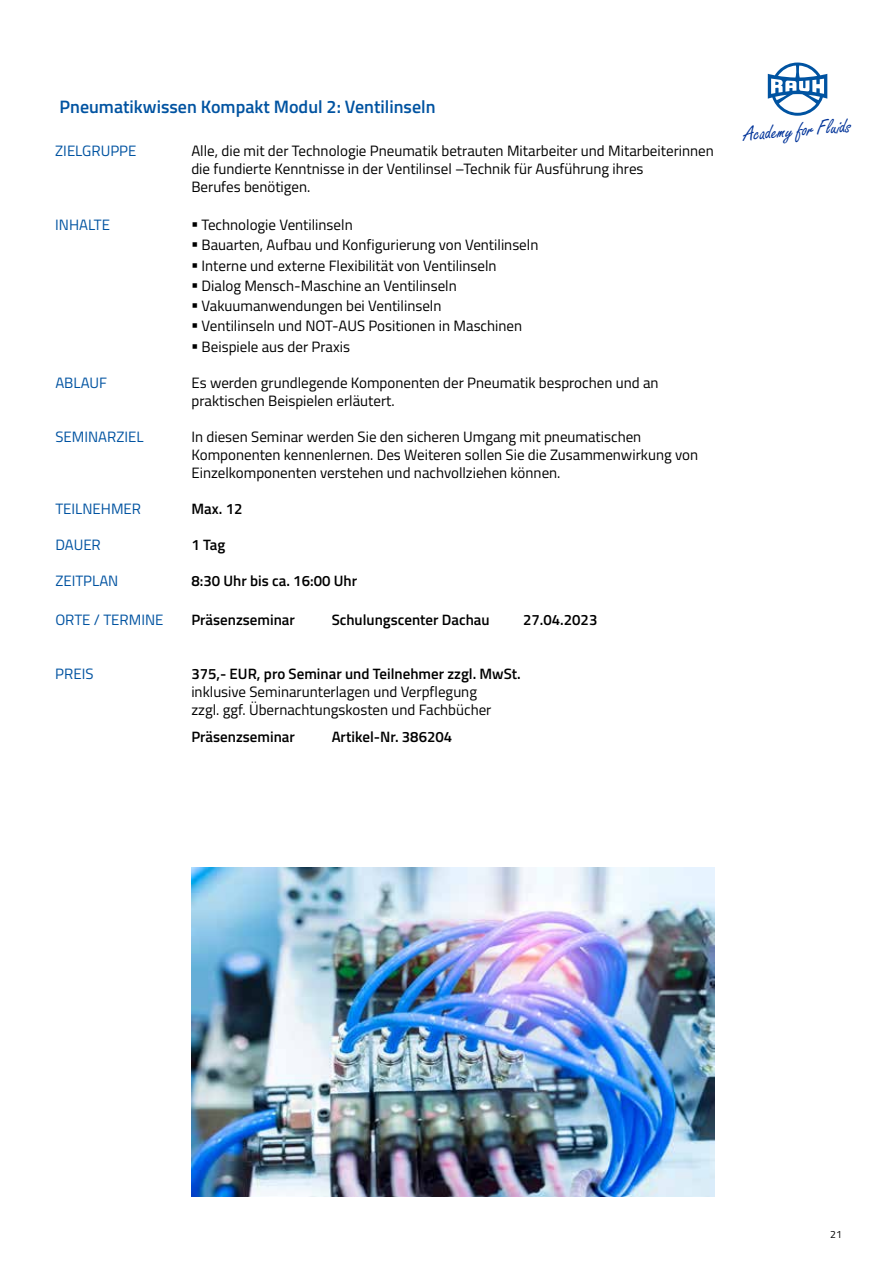
<style>
.page{position:relative;width:893px;height:1263px;background:#fff}
.page>*{position:absolute;margin:0;border:0;box-sizing:border-box;transform-origin:0 0}
.t1{font:21.15px "Freeport Plain";color:#039}
.t2{font:600 18px "Titillium";color:#0053a1}
.t3{font:15px/18px "Titillium";color:#000}
.t4{font:600 15px "Titillium";color:#000}
.t5{font:15px "Titillium";color:#0053a1}
.t6{font:10.5px "Titillium";color:#000}
</style>
<div class="page">
<img style="left:191px;top:867px;width:523px;height:329px">
<svg style="left:768px;top:63px;width:59px;height:53px"></svg>
<p class="t2" style="left:60px;top:93px;width:378px">Pneumatikwissen Kompakt Modul 2: Ventilinseln</p>
<p class="t5" style="left:55px;top:140px;width:83px">ZIELGRUPPE</p>
<p class="t3" style="left:191px;top:141px;width:524px">Alle, die mit der Technologie Pneumatik betrauten Mitarbeiter und Mitarbeiterinnen die fundierte Kenntnisse in der Ventilinsel –Technik für Ausführung ihres<br>Berufes benötigen.</p>
<p class="t5" style="left:55px;top:214px;width:56px">INHALTE</p>
<p class="t3" style="left:191px;top:215px;width:163px">▪ Technologie Ventilinseln</p>
<p class="t3" style="left:191px;top:235px;width:349px">▪ Bauarten, Aufbau und Konfigurierung von Ventilinseln</p>
<p class="t3" style="left:191px;top:256px;width:307px">▪ Interne und externe Flexibilität von Ventilinseln</p>
<p class="t3" style="left:191px;top:276px;width:267px">▪ Dialog Mensch-Maschine an Ventilinseln</p>
<p class="t3" style="left:191px;top:296px;width:252px">▪ Vakuumanwendungen bei Ventilinseln</p>
<p class="t3" style="left:191px;top:316px;width:332px">▪ Ventilinseln und NOT-AUS Positionen in Maschinen</p>
<p class="t3" style="left:191px;top:337px;width:160px">▪ Beispiele aus der Praxis</p>
<p class="t5" style="left:55px;top:371px;width:53px">ABLAUF</p>
<p class="t3" style="left:191px;top:373px;width:469px">Es werden grundlegende Komponenten der Pneumatik besprochen und an praktischen Beispielen erläutert.</p>
<p class="t5" style="left:55px;top:425px;width:90px">SEMINARZIEL</p>
<p class="t3" style="left:191px;top:427px;width:508px">In diesen Seminar werden Sie den sicheren Umgang mit pneumatischen<br>Komponenten kennenlernen. Des Weiteren sollen Sie die Zusammenwirkung von<br>Einzelkomponenten verstehen und nachvollziehen können.</p>
<p class="t5" style="left:55px;top:497px;width:87px">TEILNEHMER</p>
<p class="t4" style="left:191px;top:497px;width:52px">Max. 12</p>
<p class="t5" style="left:55px;top:533px;width:47px">DAUER</p>
<p class="t4" style="left:191px;top:533px;width:35px">1 Tag</p>
<p class="t5" style="left:55px;top:569px;width:65px">ZEITPLAN</p>
<p class="t4" style="left:191px;top:569px;width:167px">8:30 Uhr bis ca. 16:00 Uhr</p>
<p class="t5" style="left:55px;top:609px;width:110px">ORTE / TERMINE</p>
<p class="t4" style="left:191px;top:609px;width:105px">Präsenzseminar</p>
<p class="t4" style="left:332px;top:609px;width:160px">Schulungscenter Dachau</p>
<p class="t4" style="left:523px;top:609px;width:76px">27.04.2023</p>
<p class="t5" style="left:55px;top:663px;width:40px">PREIS</p>
<p class="t4" style="left:191px;top:663px;width:331px">375,- EUR, pro Seminar und Teilnehmer zzgl. MwSt.</p>
<p class="t3" style="left:191px;top:682px;width:302px">inklusive Seminarunterlagen und Verpflegung zzgl. ggf. Übernachtungskosten und Fachbücher</p>
<p class="t4" style="left:191px;top:725px;width:105px">Präsenzseminar</p>
<p class="t4" style="left:332px;top:725px;width:122px">Artikel-Nr. 386204</p>
<h1 class="t1" style="left:742px;top:121px;width:109px;rotate:-4deg">Academy for Fluids</h1>
<p class="t6" style="left:830px;top:1226px;width:13px">21</p>
</div>
